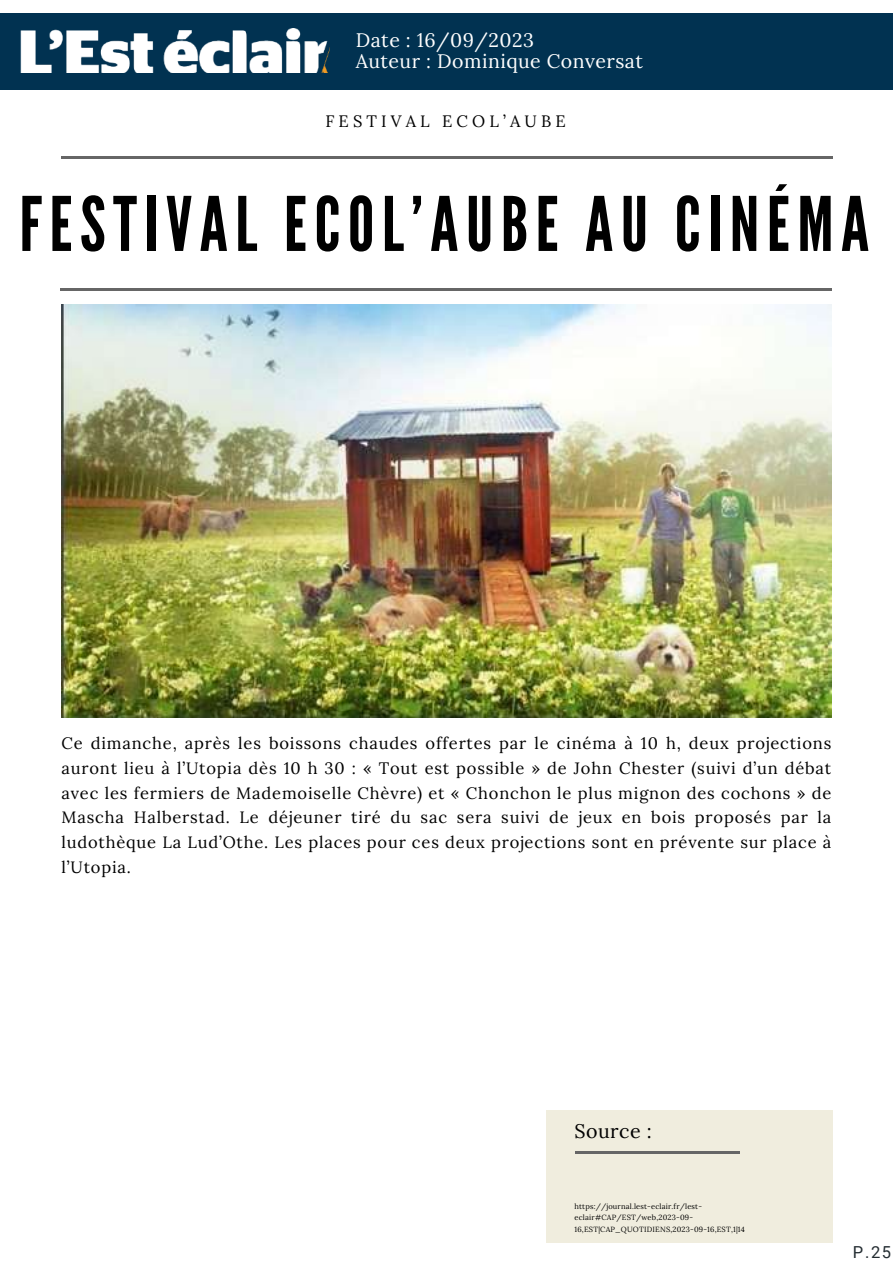
<style>
.page{position:relative;width:893px;height:1264px;background:#fff}
.page>*{position:absolute;margin:0;border:0;box-sizing:border-box;transform-origin:0 0}
.t1{font:75px "League Gothic";letter-spacing:.1em;color:#000}
.t2{font:19.65px "Lora";letter-spacing:.025em;color:#000}
.t3{font:19.5px/21.3px "Lora";letter-spacing:.025em;color:#fff}
.t4{font:16.5px/24.8px "Lora";letter-spacing:.05em;color:#000;text-align:justify}
.t5{font:16.5px "Lora";letter-spacing:.25em;color:#000}
.t6{font:16.5px "Roboto";color:#232c31}
.t7{font:7.5px/11.9px "Lora";letter-spacing:.025em;color:#000}
</style>
<div class="page">
<img style="left:61px;top:305px;width:770px;height:412px">
<hr style="left:61px;top:156px;width:771px;height:2px;background:#666">
<hr style="left:60px;top:288px;width:771px;height:2px;background:#666">
<div style="left:0;top:13px;width:892px;height:76px;background:#013251"></div>
<img style="left:21px;top:28px;width:308px;height:44px">
<div style="left:546px;top:1109px;width:286px;height:133px;background:#f0edde"></div>
<hr style="left:575px;top:1151px;width:164px;height:2px;background:#666">
<p class="t3" style="left:356px;top:29px;width:289px">Date : 16/09/2023<br>Auteur : Dominique Conversat</p>
<p class="t5" style="left:325px;top:111px;width:242px">FESTIVAL ECOL’AUBE</p>
<h1 class="t1" style="left:19px;top:181px;width:851px">FESTIVAL ECOL’AUBE AU CINÉMA</h1>
<p class="t4" style="left:61px;top:730px;width:771px">Ce dimanche, après les boissons chaudes offertes par le cinéma à 10 h, deux projections auront lieu à l’Utopia dès 10 h 30 : « Tout est possible » de John Chester (suivi d’un débat avec les fermiers de Mademoiselle Chèvre) et « Chonchon le plus mignon des cochons » de Mascha Halberstad. Le déjeuner tiré du sac sera suivi de jeux en bois proposés par la ludothèque La Lud’Othe. Les places pour ces deux projections sont en prévente sur place à l’Utopia.</p>
<p class="t2" style="left:574px;top:1117px;width:79px">Source :</p>
<p class="t7" style="left:574px;top:1199px;width:172px">https://journal.lest-eclair.fr/lest&shy;eclair#CAP/EST/web,2023-09-<br>16,EST|CAP_QUOTIDIENS,2023-09-16,EST,1|14</p>
<p class="t6" style="left:852px;top:1243px;width:40px">P.25</p>
</div>
